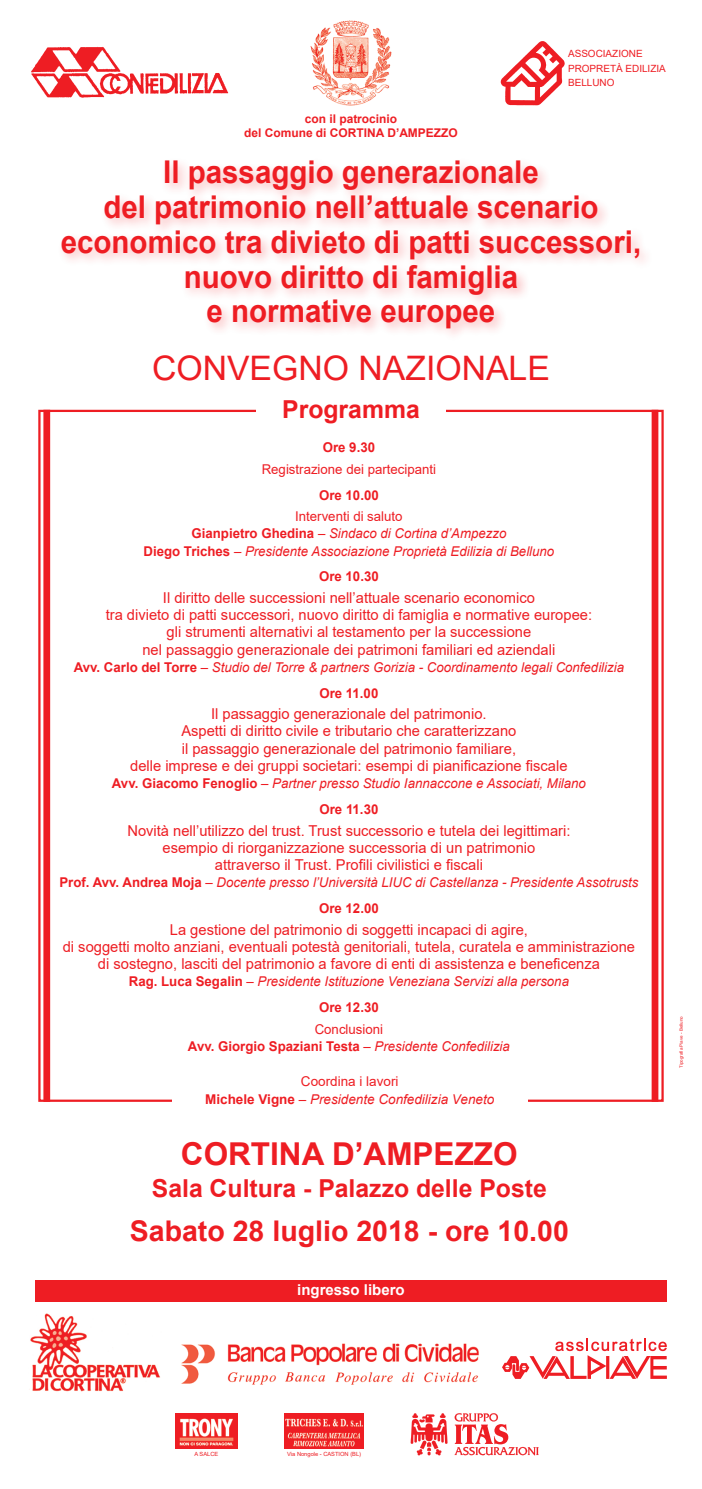
<style>
.page{position:relative;width:702px;height:1489px;background:#fff}
.page>*{position:absolute;margin:0;border:0;box-sizing:border-box;transform-origin:0 0}
.t1{font:33.75px "Arial";color:#ee1d23}
.t2{font:700 31.5px "Arial";color:#ee1d23}
.t3{font:700 31.35px/34.8px "Arial";color:#ee1d23;text-align:center;scale:.94 1}
.t4{font:700 28.5px "Arial";color:#ee1d23}
.t5{font:700 24.75px "Arial";color:#ee1d23}
.t6{font:15px/17.2px "Arial";color:#ee1d23;text-align:center}
.t7{font:700 15px "Arial";color:#fff}
.t8{font:italic 13.5px/25.7px "Arial";color:#ee1d23;text-align:center}
.t9{font:700 13.5px/17.2px "Arial";color:#ee1d23;text-align:center}
.t10{font:13.5px "Arial";color:#ee1d23}
.t11{font:700 11.93px/14.2px "Arial";color:#ee1d23;text-align:center}
.t12{font:9.98px/14.3px "Arial";color:#ee1d23}
.t13{font:5.7px "Arial";color:#ee1d23}
.t14{font:4.5px "Arial";color:#ee1d23}
.s1{font-style:normal}
.s2{font-weight:700;font-style:normal}
.s3{font-weight:400}
.s4{font-weight:400;font-style:italic}
</style>
<div class="page">
<img style="left:31px;top:46px;width:198px;height:52px">
<img style="left:500px;top:41px;width:65px;height:65px">
<div style="left:57px;top:156px;width:595px;height:186px;background:#ee1d23;opacity:.3"></div>
<div style="left:35px;top:1279px;width:631px;height:22px;background:#ee1d23"></div>
<img style="left:29px;top:1313px;width:131px;height:79px">
<img style="left:181px;top:1343px;width:298px;height:42px">
<div style="left:43px;top:410px;width:7px;height:691px;background:#ee1d23"></div>
<div style="left:651px;top:410px;width:7px;height:691px;background:#ee1d23"></div>
<img style="left:175px;top:1413px;width:63px;height:35px">
<img style="left:285px;top:1413px;width:79px;height:35px">
<svg style="left:454px;top:1413px;width:84px;height:42px"></svg>
<svg style="left:410px;top:1413px;width:37px;height:42px"></svg>
<svg style="left:502px;top:1338px;width:164px;height:40px"></svg>
<img style="left:310px;top:20px;width:82px;height:86px">
<p class="t11" style="left:244px;top:112px;width:215px">con il patrocinio<br>del Comune di CORTINA D’AMPEZZO</p>
<p class="t12" style="left:568px;top:46px;width:99px">ASSOCIAZIONE<br>PROPRETÀ EDILIZIA<br>BELLUNO</p>
<h3 class="t3" style="left:61px;top:155px;width:619px">Il passaggio generazionale<br>del patrimonio nell’attuale scenario economico tra divieto di patti successori, nuovo diritto di famiglia<br>e normative europee</h3>
<h1 class="t1" style="left:152px;top:345px;width:399px">CONVEGNO NAZIONALE</h1>
<h3 class="t5" style="left:282px;top:392px;width:139px">Programma</h3>
<p class="t9" style="left:323px;top:439px;width:54px">Ore 9.30</p>
<p class="t10" style="left:262px;top:460px;width:176px">Registrazione dei partecipanti</p>
<p class="t9" style="left:319px;top:486px;width:61px">Ore 10.00</p>
<p class="t8" style="left:143px;top:508px;width:412px;line-height:17.2px"><span class="s1">Interventi di saluto<br></span><span class="s2">Gianpietro Ghedina</span> – Sindaco di Cortina d’Ampezzo<br><span class="s2">Diego Triches</span> – Presidente Associazione Proprietà Edilizia di Belluno</p>
<p class="t9" style="left:319px;top:568px;width:61px">Ore 10.30</p>
<p class="t6" style="left:106px;top:589px;width:488px">Il diritto delle successioni nell’attuale scenario economico<br>tra divieto di patti successori, nuovo diritto di famiglia e normative europee: gli strumenti alternativi al testamento per la successione<br>nel passaggio generazionale dei patrimoni familiari ed aziendali</p>
<p class="t8" style="left:74px;top:654px;width:551px"><span class="s2">Avv. Carlo del Torre</span> – Studio del Torre &amp; partners Gorizia - Coordinamento legali Confedilizia<br><span class="s2">Ore 11.00</span></p>
<p class="t6" style="left:130px;top:705px;width:439px">Il passaggio generazionale del patrimonio.<br>Aspetti di diritto civile e tributario che caratterizzano<br>il passaggio generazionale del patrimonio familiare,<br>delle imprese e dei gruppi societari: esempi di pianificazione fiscale</p>
<p class="t8" style="left:112px;top:770px;width:475px"><span class="s2">Avv. Giacomo Fenoglio</span> – Partner presso Studio Iannaccone e Associati, Milano<br><span class="s2">Ore 11.30</span></p>
<p class="t6" style="left:127px;top:821px;width:444px">Novità nell’utilizzo del trust. Trust successorio e tutela dei legittimari: esempio di riorganizzazione successoria di un patrimonio<br>attraverso il Trust. Profili civilistici e fiscali</p>
<p class="t8" style="left:59px;top:869px;width:580px"><span class="s2">Prof. Avv. Andrea Moja</span> – Docente presso l’Università LIUC di Castellanza - Presidente Assotrusts<br><span class="s2">Ore 12.00</span></p>
<p class="t6" style="left:63px;top:920px;width:573px">La gestione del patrimonio di soggetti incapaci di agire,<br>di soggetti molto anziani, eventuali potestà genitoriali, tutela, curatela e amministrazione di sostegno, lasciti del patrimonio a favore di enti di assistenza e beneficenza</p>
<p class="t8" style="left:129px;top:968px;width:441px"><span class="s2">Rag. Luca Segalin</span> – Presidente Istituzione Veneziana Servizi alla persona<br><span class="s2">Ore 12.30</span></p>
<p class="t9" style="left:188px;top:1020px;width:323px"><span class="s3">Conclusioni<br></span>Avv. Giorgio Spaziani Testa <span class="s4">– Presidente Confedilizia</span></p>
<p class="t8" style="left:205px;top:1072px;width:290px;line-height:18px"><span class="s1">Coordina i lavori<br></span><span class="s2">Michele Vigne</span> – Presidente Confedilizia Veneto</p>
<p class="t14" style="left:678px;top:1067px;width:53px;rotate:-90deg">Tipografia Piave - Belluno</p>
<h2 class="t2" style="left:181px;top:1131px;width:338px">CORTINA D’AMPEZZO</h2>
<h3 class="t5" style="left:152px;top:1170px;width:396px">Sala Cultura - Palazzo delle Poste</h3>
<h3 class="t4" style="left:130px;top:1210px;width:440px">Sabato 28 luglio 2018 - ore 10.00</h3>
<p class="t7" style="left:297px;top:1278px;width:109px">ingresso libero</p>
<p class="t13" style="left:194px;top:1450px;width:25px">A SALCE</p>
<p class="t13" style="left:287px;top:1450px;width:75px">Via Nongole - CASTION (BL)</p>
</div>
